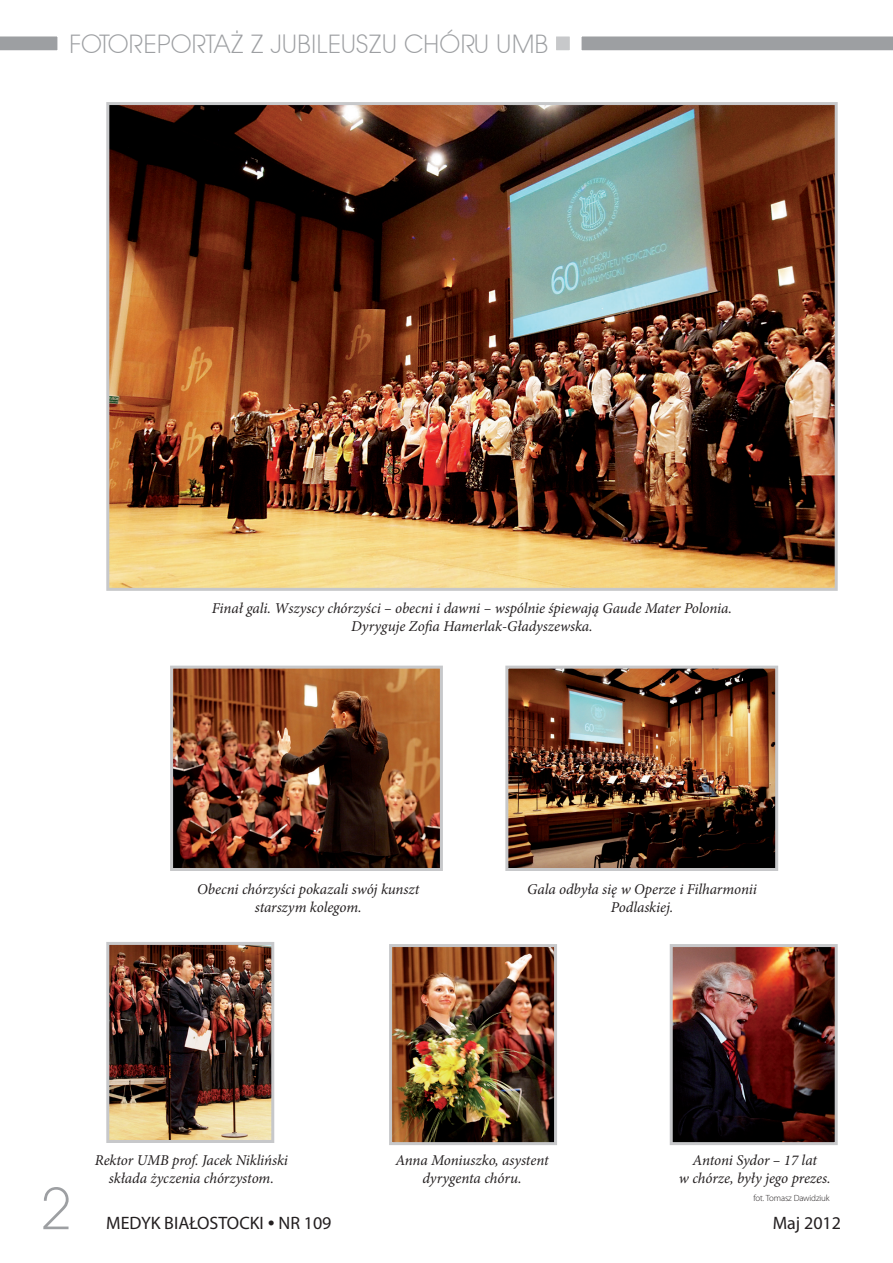
<style>
.page{position:relative;width:893px;height:1263px;background:#fff}
.page>*{position:absolute;margin:0;border:0;box-sizing:border-box;transform-origin:0 0}
.TXT_PAGINA{font:54px "EFN Straight New";color:#9d9fa2}
.TXT_Nag__GÓRA{font:24px "EFN Straight New";color:#9d9fa2}
.t1{font:18px "Myriad Pro";color:#231f20}
.TXT_PODPISY{font:italic 15px/18px "Minion Pro";letter-spacing:-.005em;color:#231f20;text-align:center}
.TXT_Nag__DUŻE{font:300 9px "Myriad Pro";letter-spacing:-.02em;color:#231f20}
.s1{font-family:"Adobe Garamond Pro"}
</style>
<div class="page">
<img style="left:106px;top:942px;width:169px;height:201px">
<img style="left:389px;top:944px;width:168px;height:201px">
<img style="left:669px;top:944px;width:169px;height:201px">
<img style="left:106px;top:102px;width:732px;height:489px">
<img style="left:170px;top:665px;width:273px;height:206px">
<img style="left:505px;top:665px;width:274px;height:206px">
<div style="left:549px;top:29px;width:28px;height:29px;background:#c7c8ca;border:8px solid #fff"></div>
<svg style="left:574px;top:29px;width:319px;height:29px"></svg>
<svg style="left:0;top:36px;width:58px;height:15px"></svg>
<p class="TXT_Nag__GÓRA" style="left:69px;top:29px;width:481px">FOTOREPORTAŻ Z JUBILEUSZU CHÓRU UMB</p>
<p class="TXT_PODPISY" style="left:212px;top:599px;width:522px">Finał gali. Wszyscy chórzyści – obecni i dawni – wspólnie śpiewają Gaude Mater Polonia.</p>
<p class="TXT_PODPISY" style="left:351px;top:617px;width:243px">Dyryguje Zofia Hamerlak-Gładyszewska.</p>
<p class="TXT_PODPISY" style="left:197px;top:880px;width:224px">Obecni chórzyści pokazali swój kunszt starszym kolegom.</p>
<p class="TXT_PODPISY" style="left:527px;top:880px;width:231px">Gala odbyła się w Operze i Filharmonii<br>Podlaskiej.</p>
<p class="TXT_PAGINA" style="left:41px;top:1176px;width:32px">2</p>
<p class="TXT_PODPISY" style="left:95px;top:1151px;width:195px">Rektor UMB prof. Jacek Nikliński składa życzenia chórzystom.</p>
<p class="TXT_PODPISY" style="left:395px;top:1151px;width:155px">Anna Moniuszko, asystent dyrygenta chóru.</p>
<p class="TXT_PODPISY" style="left:679px;top:1151px;width:153px">Antoni Sydor – 17 lat<br>w chórze, były jego prezes.</p>
<p class="TXT_Nag__DUŻE" style="left:753px;top:1192px;width:78px">fot. Tomasz Dawidziuk</p>
<p class="t1" style="left:106px;top:1212px;width:227px">MEDYK BIAŁOSTOCKI <span class="s1">•</span> NR 109</p>
<p class="t1" style="left:773px;top:1212px;width:70px">Maj 2012</p>
</div>
